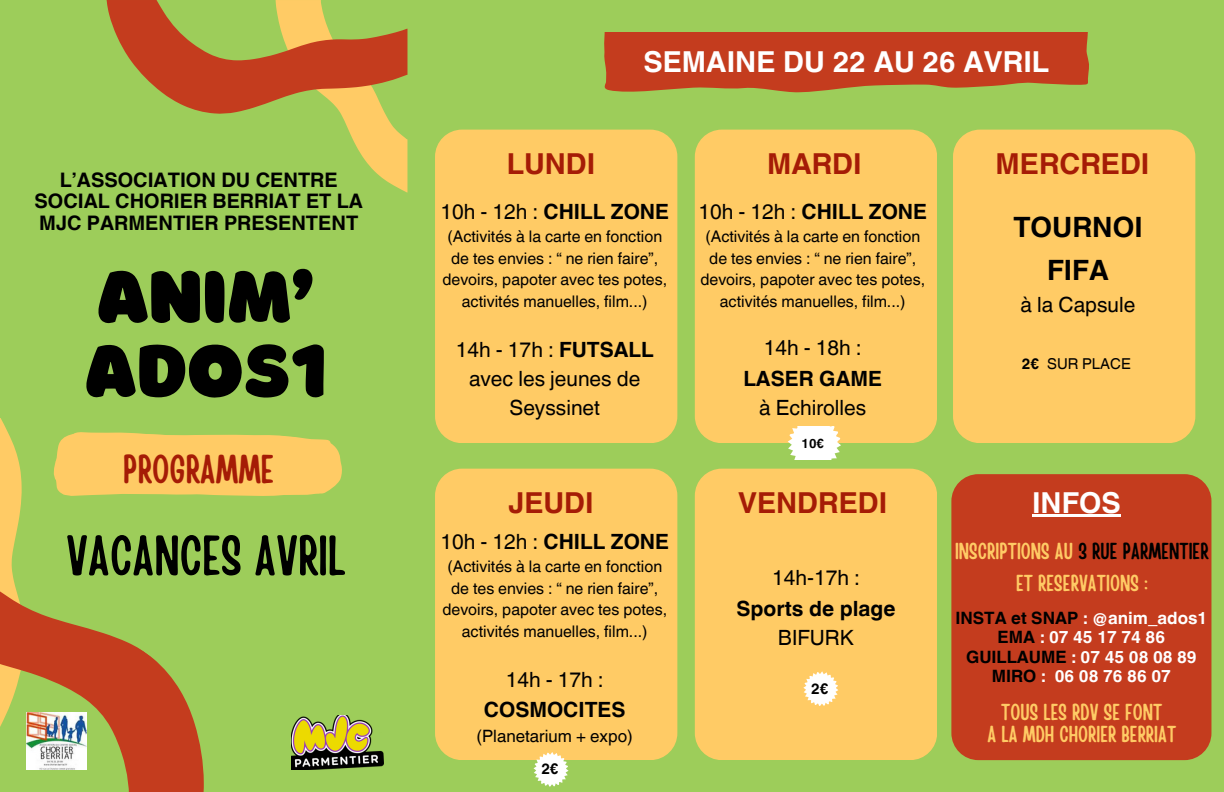
<style>
.page{position:relative;width:1224px;height:792px;background:#fff}
.page>*{position:absolute;margin:0;border:0;box-sizing:border-box;transform-origin:0 0}
.t1{font:76px "Borsok";color:#000}
.t2{font:56px "Handy Casual Condensed";color:#000}
.t3{font:40px "Handy Casual Condensed";color:#a51c06}
.t4{font:700 28.9px "Helvetica World";color:#a51c06}
.t5{font:700 28.9px "Helvetica World";color:#fff}
.t6{font:700 28px/42.8px "Helvetica World";color:#000;text-align:center}
.t7{font:23px "Handy Casual Condensed";color:#ffcb65}
.t8{font:21px/30px "Helvetica World";color:#000;text-align:center}
.t9{font:700 21px/30.8px "Helvetica World";color:#000;text-align:center}
.t10{font:700 20px/21.8px "Helvetica World";color:#000;text-align:center}
.t11{font:700 17px "Helvetica World";color:#fff}
.t12{font:17px "Helvetica World";color:#000}
.t13{font:16px/21.8px "Helvetica World";color:#000;text-align:center}
.t14{font:15px "Helvetica World";color:#000}
.t15{font:700 15px "Helvetica World";color:#000}
.t16{font:700 13px "Helvetica World";color:#000}
.s1{font-weight:400}
.s2{font-weight:700}
.s3{color:#000}
</style>
<div class="page">
<div style="left:383px;top:0;width:841px;height:792px;background:#9dcd5a"></div>
<div style="left:0;top:0;width:408px;height:792px;background:#9dcd5a"></div>
<svg style="left:107px;top:0;width:300px;height:193px"></svg>
<svg style="left:147px;top:434px;width:195px;height:62px;background:#f8cb64"></svg>
<img style="left:291px;top:715px;width:92px;height:54px">
<svg style="left:0;top:418px;width:147px;height:87px;fill:#ffcb65"></svg>
<svg style="left:0;top:505px;width:204px;height:287px"></svg>
<div style="left:435px;top:130px;width:242px;height:313px;background:#ffcb65;border-radius:27px"></div>
<div style="left:695px;top:130px;width:242px;height:313px;background:#ffcb65;border-radius:27px"></div>
<div style="left:953px;top:130px;width:242px;height:313px;background:#ffcb65;border-radius:27px"></div>
<div style="left:435px;top:469px;width:242px;height:291px;background:#ffcb65;border-radius:27px"></div>
<div style="left:695px;top:469px;width:242px;height:291px;background:#ffcb65;border-radius:27px"></div>
<div style="left:951px;top:474px;width:260px;height:286px;background:#c43c1e;border-radius:27px"></div>
<hr style="left:1032px;top:515px;width:89px;height:2px;background:#fff">
<svg style="left:604px;top:32px;width:485px;height:61px;background:#c04923"></svg>
<svg style="left:803px;top:671px;width:35px;height:35px"></svg>
<svg style="left:788px;top:427px;width:53px;height:33px;background:#f7f7e7"></svg>
<svg style="left:534px;top:752px;width:35px;height:34px"></svg>
<p class="t10" style="left:35px;top:167px;width:330px">L’ASSOCIATION DU CENTRE<br>SOCIAL CHORIER BERRIAT ET LA<br>MJC PARMENTIER PRESENTENT</p>
<p class="t1" style="left:98px;top:251px;width:217px">ANIM’</p>
<h1 class="t1" style="left:86px;top:326px;width:241px">ADOS1</h1>
<p class="t3" style="left:123px;top:443px;width:153px">PROGRAMME</p>
<p class="t2" style="left:66px;top:519px;width:281px">VACANCES AVRIL</p>
<p class="t5" style="left:644px;top:38px;width:407px">SEMAINE DU 22 AU 26 AVRIL</p>
<p class="t4" style="left:507px;top:140px;width:90px">LUNDI</p>
<p class="t4" style="left:767px;top:140px;width:96px">MARDI</p>
<p class="t4" style="left:996px;top:140px;width:155px">MERCREDI</p>
<p class="t9" style="left:440px;top:194px;width:230px"><span class="s1">10h - 12h :</span> CHILL ZONE</p>
<p class="t13" style="left:442px;top:225px;width:226px">(Activités à la carte en fonction de tes envies : “ ne rien faire”, devoirs, papoter avec tes potes, activités manuelles, film...)</p>
<h4 class="t8" style="left:456px;top:335px;width:199px;line-height:29.2px">14h - 17h : <span class="s2">FUTSALL </span>avec les jeunes de<br>Seyssinet</h4>
<h6 class="t9" style="left:698px;top:194px;width:230px"><span class="s1">10h - 12h :</span> CHILL ZONE</h6>
<p class="t13" style="left:700px;top:225px;width:226px">(Activités à la carte en fonction de tes envies : “ ne rien faire”, devoirs, papoter avec tes potes, activités manuelles, film...)</p>
<h4 class="t8" style="left:743px;top:333px;width:140px">14h - 18h :<br><span class="s2">LASER GAME </span>à Echirolles</h4>
<p class="t16" style="left:802px;top:432px;width:24px">10€</p>
<p class="t6" style="left:1013px;top:203px;width:131px">TOURNOI<br>FIFA</p>
<p class="t8" style="left:1021px;top:290px;width:116px">à la Capsule</p>
<h6 class="t14" style="left:1022px;top:355px;width:110px"><span class="s2">2€</span> SUR PLACE</h6>
<p class="t4" style="left:509px;top:480px;width:87px">JEUDI</p>
<p class="t4" style="left:738px;top:480px;width:151px">VENDREDI</p>
<h4 class="t5" style="left:1032px;top:480px;width:90px">INFOS</h4>
<p class="t9" style="left:440px;top:524px;width:230px"><span class="s1">10h - 12h :</span> CHILL ZONE</p>
<h4 class="t13" style="left:442px;top:555px;width:226px">(Activités à la carte en fonction de tes envies : “ ne rien faire”, devoirs, papoter avec tes potes, activités manuelles, film...)</h4>
<p class="t9" style="left:484px;top:662px;width:143px"><span class="s1">14h - 17h :<br></span>COSMOCITES</p>
<p class="t12" style="left:477px;top:726px;width:158px">(Planetarium + expo)</p>
<h4 class="t15" style="left:541px;top:757px;width:19px">2€</h4>
<h6 class="t8" style="left:736px;top:563px;width:161px">14h-17h :<br><span class="s2">Sports de plage<br></span>BIFURK</h6>
<p class="t15" style="left:811px;top:676px;width:19px">2€</p>
<h4 class="t7" style="left:955px;top:536px;width:255px">INSCRIPTIONS AU <span class="s3">3 RUE PARMENTIER</span></h4>
<p class="t7" style="left:1016px;top:568px;width:133px">ET RESERVATIONS :</p>
<h4 class="t11" style="left:955px;top:604px;width:253px"><span class="s3">INSTA et SNAP</span> : @anim_ados1</h4>
<p class="t11" style="left:998px;top:623px;width:169px"><span class="s3">EMA</span> : 07 45 17 74 86</p>
<p class="t11" style="left:966px;top:643px;width:232px"><span class="s3">GUILLAUME</span> : 07 45 08 08 89</p>
<h6 class="t11" style="left:992px;top:662px;width:181px"><span class="s3">MIRO</span> : 06 08 76 86 07</h6>
<p class="t7" style="left:1001px;top:697px;width:163px">TOUS LES RDV SE FONT</p>
<p class="t7" style="left:987px;top:719px;width:191px">A LA MDH CHORIER BERRIAT</p>
</div>
